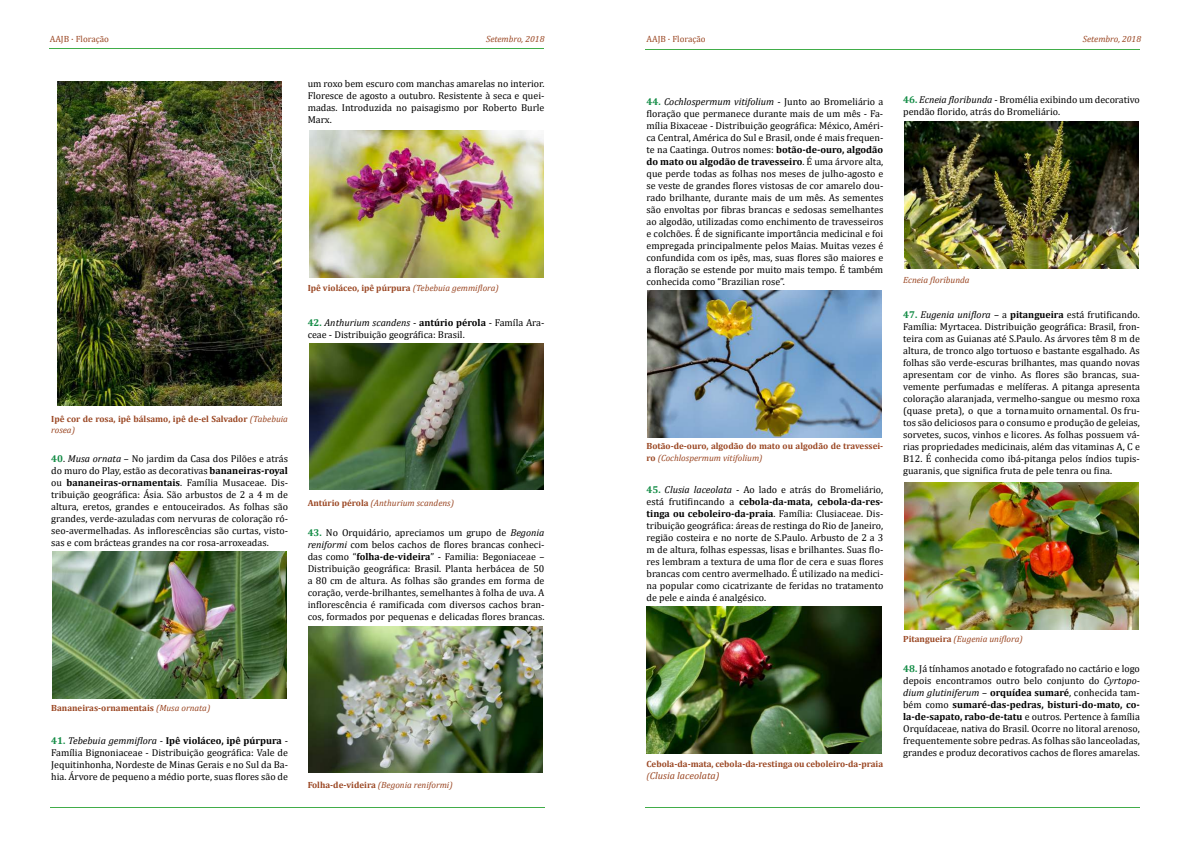
<style>
.page{position:relative;width:1191px;height:842px;background:#fff}
.page>*{position:absolute;margin:0;border:0;box-sizing:border-box;transform-origin:0 0}
.t1{font:10px/12px "Cambria";color:#000;text-align:justify}
.t2{font:italic 10px "Cambria";color:#9a4622}
.t3{font:700 9px/10.8px "Cambria";color:#9a4622}
.t4{font:italic 9px "Cambria";color:#9a4622}
.t5{font:9px "Cambria";color:#9a4622}
.s1{font-weight:400;font-style:italic}
.s2{font-weight:700;color:#118b44}
.s3{font-style:italic}
.s4{font-weight:700}
.s5{font-weight:700;font-style:normal}
.s6{font-size:9px}
</style>
<div class="page">
<hr style="left:645px;top:807px;width:494px;height:1px;background:#41ad49">
<hr style="left:51px;top:807px;width:494px;height:1px;background:#41ad49">
<hr style="left:50px;top:48px;width:494px;height:1px;background:#41ad49">
<hr style="left:645px;top:49px;width:494px;height:1px;background:#41ad49">
<img style="left:58px;top:81px;width:223px;height:325px">
<img style="left:53px;top:552px;width:234px;height:147px">
<img style="left:309px;top:130px;width:234px;height:147px">
<img style="left:309px;top:343px;width:234px;height:147px">
<img style="left:308px;top:626px;width:234px;height:147px">
<img style="left:648px;top:291px;width:234px;height:146px">
<img style="left:646px;top:606px;width:235px;height:147px">
<img style="left:904px;top:121px;width:234px;height:147px">
<img style="left:904px;top:483px;width:234px;height:146px">
<p class="t5" style="left:50px;top:34px;width:61px">AAJB · Floração</p>
<p class="t4" style="left:486px;top:33px;width:60px">Setembro, 2018</p>
<p class="t5" style="left:646px;top:34px;width:61px">AAJB · Floração</p>
<p class="t4" style="left:1082px;top:33px;width:60px">Setembro, 2018</p>
<p class="t1" style="left:308px;top:78px;width:238px">um roxo bem escuro com manchas amarelas no interior.<br>Floresce de agosto a outubro. Resistente à seca e quei&shy;madas. Introduzida no paisagismo por Roberto Burle Marx.</p>
<p class="t3" style="left:308px;top:282px;width:193px">Ipê violáceo, ipê púrpura <span class="s1">(Tebebuia gemmiflora)</span></p>
<p class="t1" style="left:308px;top:316px;width:238px"><span class="s2">42.</span> <span class="s3">Anthurium scandens</span> - <span class="s4">antúrio pérola</span> - Famíla Ara&shy;ceae - Distribuição geográfica: Brasil.</p>
<p class="t3" style="left:51px;top:413px;width:238px">Ipê cor de rosa, ipê bálsamo, ipê de-el Salvador <span class="s1">(Tabebuia rosea)</span></p>
<p class="t1" style="left:51px;top:453px;width:238px"><span class="s2">40</span>. <span class="s3">Musa ornata</span> – No jardim da Casa dos Pilões e atrás do muro do Play, estão as decorativas <span class="s4">bananeiras-royal </span>ou <span class="s4">bananeiras-ornamentais</span>. Família Musaceae. Dis&shy;tribuição geográfica: Ásia. São arbustos de 2 a 4 m de altura, eretos, grandes e entouceirados. As folhas são grandes, verde-azuladas com nervuras de coloração ró&shy;seo-avermelhadas. As inflorescências são curtas, visto&shy;sas e com brácteas grandes na cor rosa-arroxeadas.</p>
<p class="t4" style="left:308px;top:496px;width:148px"><span class="s5">Antúrio pérola</span> (Anthurium scandens)</p>
<p class="t1" style="left:308px;top:526px;width:238px"><span class="s2">43.</span> No Orquidário, apreciamos um grupo de <span class="s3">Begonia reniformi</span> com belos cachos de flores brancas conheci&shy;das como “<span class="s4">folha-de-videira</span>” - Familia: Begoniaceae – Distribuição geográfica: Brasil. Planta herbácea de 50 a 80 cm de altura. As folhas são grandes em forma de coração, verde-brilhantes, semelhantes à folha de uva. A inflorescência é ramificada com diversos cachos bran&shy;cos, formados por pequenas e delicadas flores brancas.</p>
<p class="t3" style="left:51px;top:702px;width:161px">Bananeiras-ornamentais <span class="s1">(Musa ornata)</span></p>
<p class="t1" style="left:51px;top:734px;width:238px"><span class="s2">41.</span> <span class="s3">Tebebuia gemmiflora</span> - <span class="s4">Ipê violáceo, ipê púrpura</span> - Família Bignoniaceae - Distribuição geográfica: Vale de Jequitinhonha, Nordeste de Minas Gerais e no Sul da Ba&shy;hia. Árvore de pequeno a médio porte, suas flores são de</p>
<p class="t4" style="left:308px;top:778px;width:146px"><span class="s5">Folha-de-videira</span> (Begonia reniformi)</p>
<p class="t1" style="left:646px;top:95px;width:238px"><span class="s2">44.</span> <span class="s3">Cochlospermum vitifolium</span> - Junto ao Bromeliário a floração que permanece durante mais de um mês - Fa&shy;mília Bixaceae - Distribuição geográfica: México, Améri&shy;ca Central, América do Sul e Brasil, onde é mais frequen&shy;te na Caatinga. Outros nomes: <span class="s4">botão-de-ouro, algodão do mato ou algodão de travesseiro</span>. É uma árvore alta, que perde todas as folhas nos meses de julho-agosto e se veste de grandes flores vistosas de cor amarelo dou&shy;rado brilhante, durante mais de um mês. As sementes são envoltas por fibras brancas e sedosas semelhantes ao algodão, utilizadas como enchimento de travesseiros e colchões. É de significante importância medicinal e foi empregada principalmente pelos Maias. Muitas vezes é confundida com os ipês, mas, suas flores são maiores e a floração se estende por muito mais tempo. É também conhecida como “Brazilian rose”.</p>
<p class="t3" style="left:646px;top:439px;width:238px;line-height:12px">Botão-de-ouro, algodão do mato ou algodão de travessei&shy;ro <span class="s1">(Cochlospermum vitifolium)</span></p>
<p class="t1" style="left:646px;top:484px;width:238px"><span class="s2">45.</span> <span class="s3">Clusia laceolata</span> - Ao lado e atrás do Bromeliário, está frutifincando a <span class="s4">cebola-da-mata, cebola-da-res&shy;tinga ou ceboleiro-da-praia</span>. Família: Clusiaceae. Dis&shy;tribuição geográfica: áreas de restinga do Rio de Janeiro, região costeira e no norte de S.Paulo. Arbusto de 2 a 3 m de altura, folhas espessas, lisas e brilhantes. Suas flo&shy;res lembram a textura de uma flor de cera e suas flores brancas com centro avermelhado. É utilizado na medici&shy;na popular como cicatrizante de feridas no tratamento de pele e ainda é analgésico.</p>
<p class="t3" style="left:646px;top:759px;width:238px">Cebola-da-mata, cebola-da-restinga ou ceboleiro-da-praia</p>
<p class="t2" style="left:646px;top:769px;width:74px"><span class="s6">(</span>Clusia laceolata)</p>
<p class="t1" style="left:903px;top:94px;width:238px"><span class="s2">46.</span> <span class="s3">Ecneia floribunda</span> - Bromélia exibindo um decorativo pendão florido, atrás do Bromeliário.</p>
<p class="t4" style="left:903px;top:273px;width:68px">Ecneia floribunda</p>
<p class="t1" style="left:903px;top:309px;width:238px"><span class="s2">47.</span> <span class="s3">Eugenia uniflora</span> – a <span class="s4">pitangueira</span> está frutificando.<br>Família: Myrtacea. Distribuição geográfica: Brasil, fron&shy;teira com as Guianas até S.Paulo. As árvores têm 8 m de altura, de tronco algo tortuoso e bastante esgalhado. As folhas são verde-escuras brilhantes, mas quando novas apresentam cor de vinho. As flores são brancas, sua&shy;vemente perfumadas e melíferas. A pitanga apresenta coloração alaranjada, vermelho-sangue ou mesmo roxa (quase preta), o que a torna muito ornamental. Os fru&shy;tos são deliciosos para o consumo e produção de geleias, sorvetes, sucos, vinhos e licores. As folhas possuem vá&shy;rias propriedades medicinais, além das vitaminas A, C e B12. É conhecida como ibá-pitanga pelos índios tupis&shy;guaranis, que significa fruta de pele tenra ou fina.</p>
<p class="t4" style="left:903px;top:632px;width:121px"><span class="s5">Pitangueira</span> (Eugenia uniflora)</p>
<p class="t1" style="left:903px;top:662px;width:238px"><span class="s2">48.</span> Já tínhamos anotado e fotografado no cactário e logo depois encontramos outro belo conjunto do <span class="s3">Cyrtopo&shy;dium glutiniferum</span> – <span class="s4">orquídea sumaré</span>, conhecida tam&shy;bém como <span class="s4">sumaré-das-pedras, bisturi-do-mato, co&shy;la-de-sapato, rabo-de-tatu</span> e outros. Pertence à família Orquídaceae, nativa do Brasil. Ocorre no litoral arenoso, frequentemente sobre pedras. As folhas são lanceoladas, grandes e produz decorativos cachos de flores amarelas.</p>
</div>
